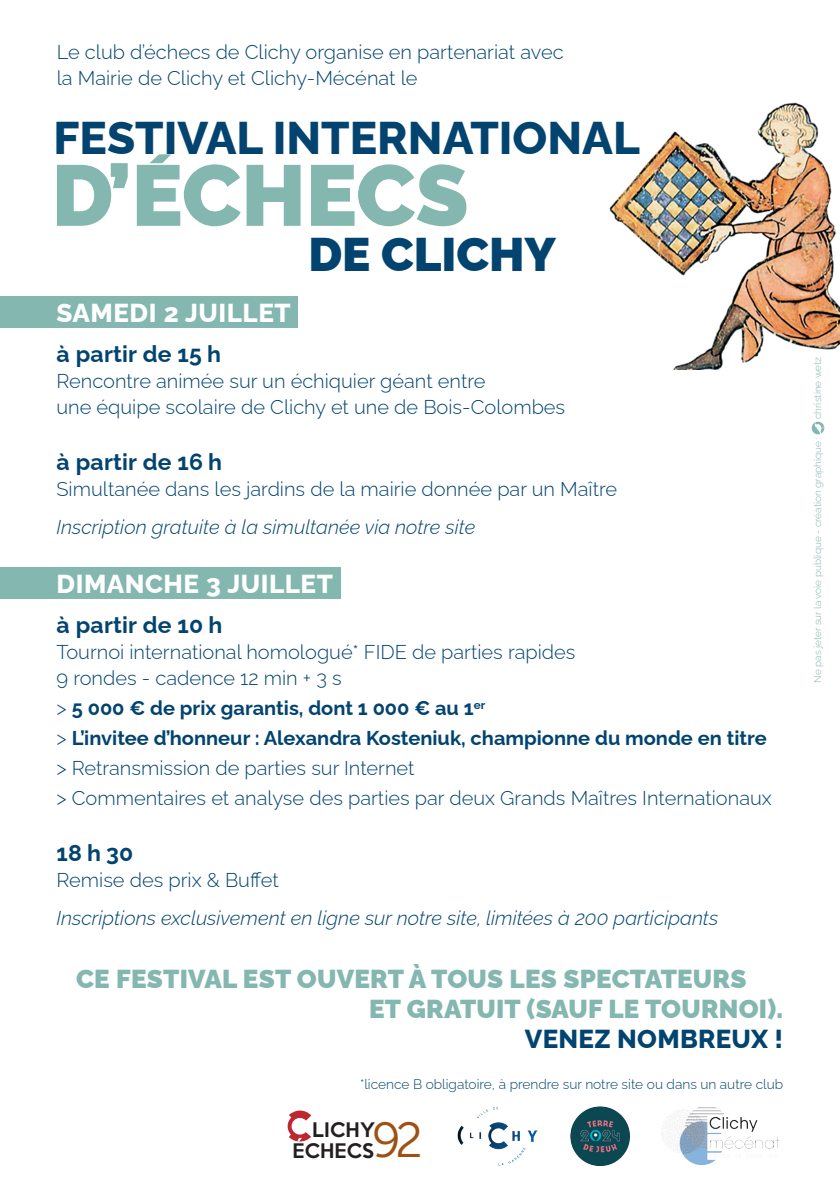
<style>
.page{position:relative;width:840px;height:1191px;background:#fff}
.page>*{position:absolute;margin:0;border:0;box-sizing:border-box;transform-origin:0 0}
.t1{font:49.2px "Museo Sans 300";color:#9e5113}
.t2{font:900 47.2px "Raleway";color:#02446f}
.t3{font:800 45.8px "Raleway";color:#02446f}
.t4{font:900 26px/30px "Raleway";letter-spacing:.01em;color:#83b7af}
.t5{font:800 26px "Raleway";letter-spacing:.02em;color:#fff}
.t6{font:800 26px "Raleway";letter-spacing:.01em;color:#02446f}
.t7{font:700 23px "Raleway";letter-spacing:.01em;color:#02446f}
.t8{font:300 20px/26px "Raleway";color:#02446f}
.t9{font:italic 300 20px "Raleway";color:#02446f}
.t10{font:500 18.4px/21px "Keep Calm";letter-spacing:.02em;color:#231f20;text-align:right}
.t11{font:300 13.8px "Raleway";color:#02446f}
.t12{font:300 10px "Raleway";color:#83b7af}
.s1{font-weight:700}
</style>
<div class="page">
<div style="left:0;top:296px;width:298px;height:32px;background:#83b7af"></div>
<div style="left:0;top:567px;width:340px;height:32px;background:#83b7af"></div>
<img style="left:609px;top:102px;width:230px;height:268px">
<svg style="left:811px;top:422px;width:12px;height:12px"></svg>
<svg style="left:57px;top:154px;width:409px;height:72px"></svg>
<img style="left:457px;top:1106px;width:80px;height:59px">
<img style="left:570px;top:1106px;width:60px;height:60px">
<img style="left:661px;top:1107px;width:119px;height:58px">
<svg style="left:287px;top:1110px;width:24px;height:31px"></svg>
<p class="t8" style="left:57px;top:36px;width:508px">Le club d’échecs de Clichy organise en partenariat avec la Mairie de Clichy et Clichy-Mécénat le</p>
<h3 class="t3" style="left:53px;top:101px;width:587px">FESTIVAL INTERNATIONAL</h3>
<h2 class="t2" style="left:308px;top:217px;width:249px">DE CLICHY</h2>
<h3 class="t5" style="left:56px;top:292px;width:235px">SAMEDI 2 JUILLET</h3>
<p class="t7" style="left:56px;top:335px;width:166px">à partir de 15 h</p>
<p class="t8" style="left:56px;top:365px;width:510px">Rencontre animée sur un échiquier géant entre<br>une équipe scolaire de Clichy et une de Bois-Colombes</p>
<p class="t7" style="left:56px;top:443px;width:167px">à partir de 16 h</p>
<p class="t8" style="left:56px;top:473px;width:562px">Simultanée dans les jardins de la mairie donnée par un Maître</p>
<p class="t9" style="left:56px;top:511px;width:420px">Inscription gratuite à la simultanée via notre site</p>
<h3 class="t5" style="left:56px;top:563px;width:278px">DIMANCHE 3 JUILLET</h3>
<p class="t7" style="left:56px;top:606px;width:167px">à partir de 10 h</p>
<p class="t8" style="left:56px;top:637px;width:520px">Tournoi international homologué* FIDE de parties rapides<br>9 rondes - cadence 12 min + 3 s</p>
<p class="t8" style="left:56px;top:691px;width:716px;line-height:30px">&gt; <span class="s1">5 000 € de prix garantis, dont 1 000 € au 1</span><sup>er<br></sup>&gt; <span class="s1">L’invitee d’honneur : Alexandra Kosteniuk, championne du monde en titre </span>&gt; Retransmission de parties sur Internet<br>&gt; Commentaires et analyse des parties par deux Grands Maîtres Internationaux</p>
<p class="t7" style="left:56px;top:834px;width:78px">18 h 30</p>
<p class="t8" style="left:56px;top:865px;width:224px">Remise des prix &amp; Buffet</p>
<p class="t9" style="left:56px;top:902px;width:663px">Inscriptions exclusivement en ligne sur notre site, limitées à 200 participants</p>
<h3 class="t4" style="left:369px;top:960px;width:415px;text-indent:-293px">CE FESTIVAL EST OUVERT À TOUS LES SPECTATEURS<br>ET GRATUIT (SAUF LE TOURNOI).</h3>
<h3 class="t6" style="left:524px;top:1017px;width:260px">VENEZ NOMBREUX !</h3>
<p class="t11" style="left:360px;top:1073px;width:424px">*licence B obligatoire, à prendre sur notre site ou dans un autre club</p>
<p class="t10" style="left:292px;top:1118px;width:84px">LICHY<br>ECHECS</p>
<h1 class="t1" style="left:372px;top:1114px;width:53px">92</h1>
<p class="t12" style="left:809px;top:419px;width:64px;rotate:-90deg">christine wetz</p>
<p class="t12" style="left:809px;top:683px;width:247px;rotate:-90deg">Ne pas jeter sur la voie publique - création graphique :</p>
</div>
